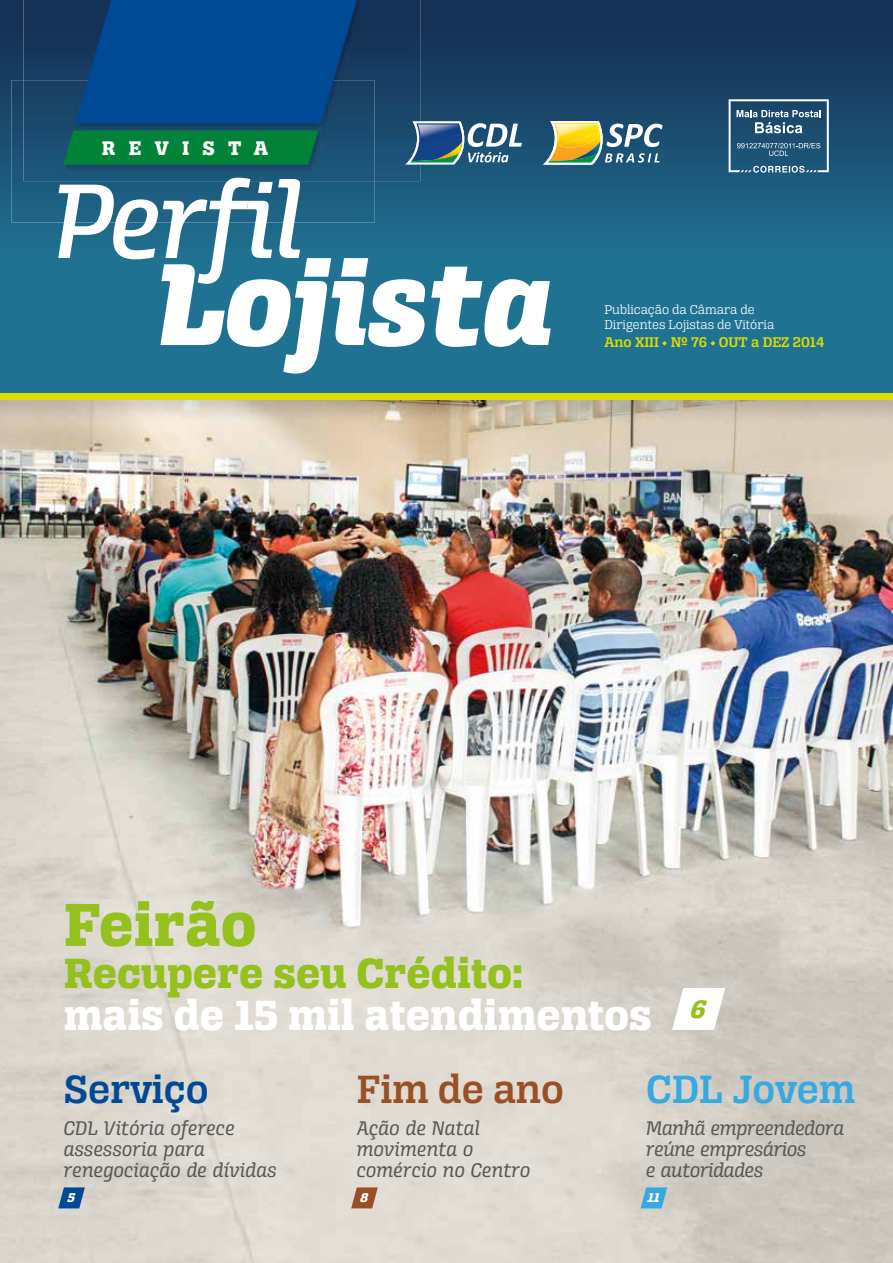
<style>
.page{position:relative;width:893px;height:1263px;background:#fff}
.page>*{position:absolute;margin:0;border:0;box-sizing:border-box;transform-origin:0 0}
.t1{font:124.2px "Alianza Italic 900";color:#fff}
.t2{font:112.8px "Alianza Italic 500";letter-spacing:-.01em;color:#fff}
.t3{font:64.5px "Alianza Slab 800";color:#95c11f}
.t4{font:45px "Alianza Slab 800";color:#fff}
.t5{font:45px "Alianza Slab 800";color:#95c11f}
.t6{font:42px "Alianza Slab 600";color:#995025}
.t7{font:42px "Alianza Slab 600";color:#36a9e1}
.t8{font:42px "Alianza Slab 600";color:#004994}
.t9{font:italic 27px "Alianza Slab 800";color:#95c11f}
.t10{font:21px/21px "Alianza Italic 400";color:#575756}
.t11{font:21px/21px "Alianza Italic 400";letter-spacing:-.02em;color:#575756}
.t12{font:21px "Alianza Slab 800";letter-spacing:.63em;color:#fff}
.t13{font:15px "Alianza Slab 600";color:#dedc00}
.t14{font:13.5px/15px "Alianza Slab 300";color:#fff}
.t15{font:italic 13.5px "Alianza Slab 800";color:#fff}
</style>
<div class="page">
<img style="left:0;top:400px;width:893px;height:863px">
<svg style="left:672px;top:988px;width:53px;height:42px"></svg>
<svg style="left:58px;top:1187px;width:27px;height:21px"></svg>
<svg style="left:0;top:0;width:893px;height:393px;background:#1d6082"></svg>
<div style="left:0;top:393px;width:893px;height:7px;background:#dedc00"></div>
<img style="left:11px;top:80px;width:364px;height:142px">
<img style="left:23px;top:0;width:397px;height:181px">
<img style="left:23px;top:80px;width:352px;height:101px">
<svg style="left:63px;top:131px;width:255px;height:34px;background:#017f39"></svg>
<svg style="left:75px;top:0;width:289px;height:123px;background:#03468b"></svg>
<svg style="left:729px;top:99px;width:100px;height:74px;background:#446d8a"></svg>
<svg style="left:543px;top:121px;width:119px;height:44px"></svg>
<svg style="left:405px;top:121px;width:117px;height:43px"></svg>
<svg style="left:351px;top:1187px;width:27px;height:21px"></svg>
<svg style="left:641px;top:1187px;width:26px;height:21px"></svg>
<p class="t12" style="left:102px;top:136px;width:168px">REVISTA</p>
<h2 class="t2" style="left:54px;top:158px;width:252px">Perfil</h2>
<h1 class="t1" style="left:157px;top:236px;width:398px">Lojista</h1>
<p class="t14" style="left:604px;top:302px;width:171px">Publicação da Câmara de dirigentes Lojistas de Vitória</p>
<p class="t13" style="left:604px;top:333px;width:221px">Ano XIII • Nº 76 • OUT a DEZ 2014</p>
<h3 class="t3" style="left:64px;top:887px;width:194px">Feirão</h3>
<h3 class="t5" style="left:64px;top:947px;width:460px">recupere seu Crédito:</h3>
<h3 class="t4" style="left:64px;top:989px;width:589px">mais de 15 mil atendimentos</h3>
<p class="t9" style="left:689px;top:993px;width:25px">6</p>
<h3 class="t8" style="left:64px;top:1066px;width:146px">Serviço</h3>
<p class="t10" style="left:64px;top:1117px;width:214px">CDL Vitória oferece assessoria para renegociação de dívidas</p>
<p class="t15" style="left:67px;top:1190px;width:13px">5</p>
<h3 class="t6" style="left:357px;top:1066px;width:209px">Fim de ano</h3>
<p class="t10" style="left:357px;top:1117px;width:175px">Ação de Natal movimenta o comércio no Centro</p>
<p class="t15" style="left:359px;top:1190px;width:13px">8</p>
<h3 class="t7" style="left:646px;top:1066px;width:210px">CDL Jovem</h3>
<p class="t11" style="left:646px;top:1117px;width:200px">Manhã empreendedora reúne empresários<br>e autoridades</p>
<p class="t15" style="left:647px;top:1190px;width:18px">11</p>
</div>
